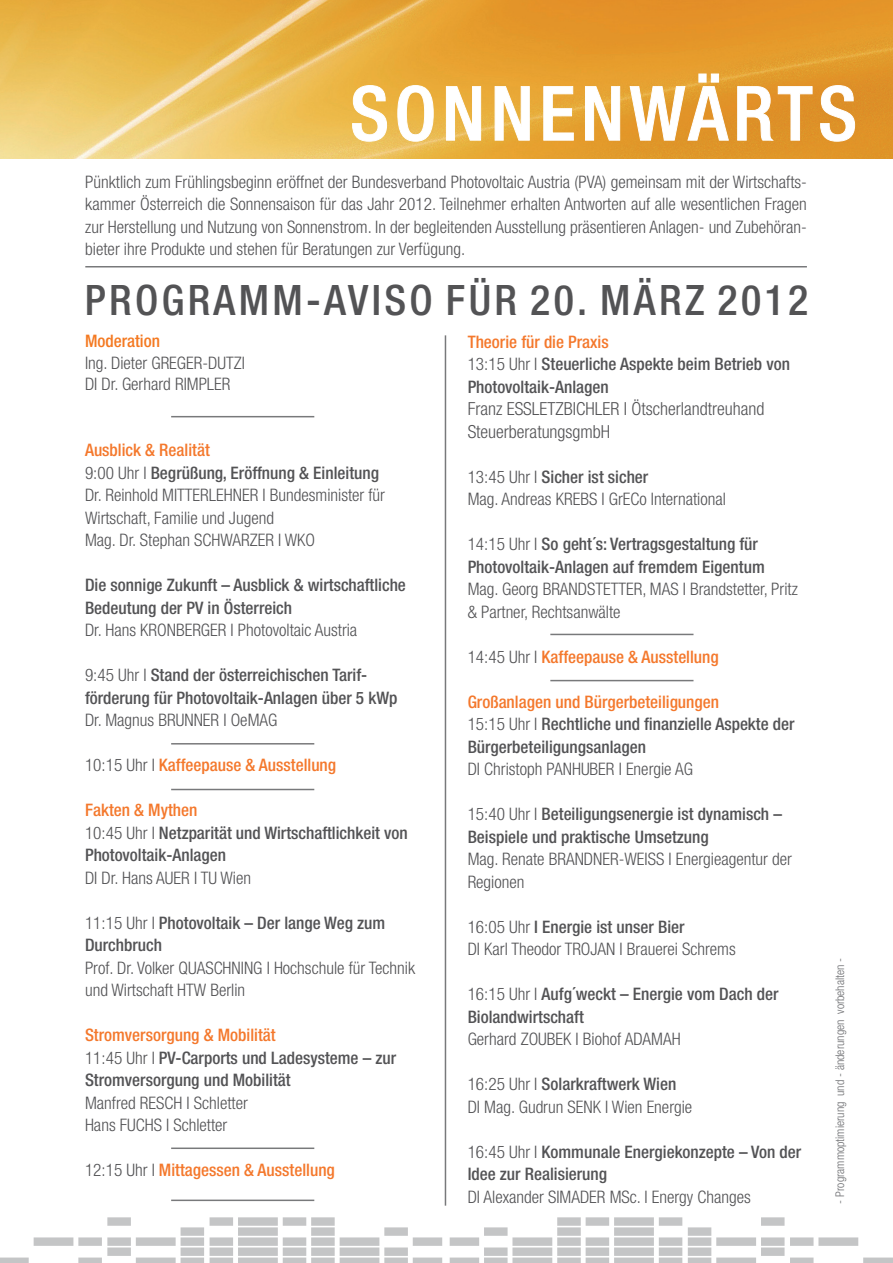
<style>
.page{position:relative;width:893px;height:1263px;background:#fff}
.page>*{position:absolute;margin:0;border:0;box-sizing:border-box;transform-origin:0 0}
.t1{font:500 condensed 75px "Helvetica Neue LT Std";color:#fff}
.t2{font:500 condensed 42px "Helvetica Neue LT Std";letter-spacing:.08em;color:#535355}
.t3{font:300 condensed 18px/22.5px "Helvetica Neue LT Std";color:#535355}
.t4{font:300 condensed 17.25px/22.5px "Helvetica Neue LT Std";color:#535355}
.t5{font:500 condensed 17.25px/22.5px "Helvetica Neue LT Std";color:#535355}
.t6{font:500 condensed 17.25px "Helvetica Neue LT Std";color:#f4782c}
.t7{font:500 condensed 17.25px "Helvetica Neue LT Std";color:#f47921}
.t8{font:300 condensed 12px "Helvetica Neue LT Std";color:#6c6d70}
.s1{font-weight:500;color:#f4782c}
.s2{font-weight:500}
.s3{font-weight:300}
.s4{font-weight:300;color:#535355}
.s5{color:#f4782c}
</style>
<div class="page">
<hr style="left:85px;top:266px;width:722px;height:1px;background:#57585a">
<svg style="left:0;top:1217px;width:442px;height:46px"></svg>
<svg style="left:450px;top:1217px;width:443px;height:46px"></svg>
<hr style="left:171px;top:743px;width:143px;height:1px;background:#57585a">
<hr style="left:445px;top:335px;width:1px;height:871px;background:#57585a">
<hr style="left:171px;top:789px;width:143px;height:1px;background:#57585a">
<hr style="left:171px;top:416px;width:143px;height:1px;background:#57585a">
<img style="left:0;top:0;width:893px;height:158px">
<hr style="left:171px;top:1147px;width:143px;height:2px;background:#57585a">
<hr style="left:550px;top:634px;width:143px;height:1px;background:#57585a">
<hr style="left:550px;top:680px;width:143px;height:1px;background:#57585a">
<svg style="left:352px;top:85px;width:35px;height:57px;background:#eec05f"></svg>
<svg style="left:397px;top:85px;width:37px;height:57px;background:#edbd5b"></svg>
<svg style="left:446px;top:86px;width:35px;height:55px;background:#edbd5f"></svg>
<svg style="left:494px;top:86px;width:36px;height:55px;background:#ebb95a"></svg>
<svg style="left:543px;top:86px;width:31px;height:55px;background:#e9b252"></svg>
<svg style="left:585px;top:86px;width:35px;height:55px;background:#e8af51"></svg>
<svg style="left:629px;top:73px;width:100px;height:68px;background:#e5a442"></svg>
<svg style="left:737px;top:86px;width:76px;height:55px;background:#e29c3f"></svg>
<svg style="left:820px;top:85px;width:35px;height:57px;background:#e19e43"></svg>
<hr style="left:171px;top:1199px;width:143px;height:2px;background:#57585a">
<h1 class="t1" style="left:350px;top:69px;width:46px">SONNEN</h1>
<h1 class="t1" style="left:630px;top:69px;width:144px">WÄRTS</h1>
<p class="t4" style="left:85px;top:170px;width:723px;text-align:justify">Pünktlich zum Frühlingsbeginn eröffnet der Bundesverband Photovoltaic Austria (PVA) gemeinsam mit der Wirtschafts&shy;kammer Österreich die Sonnensaison für das Jahr 2012. Teilnehmer erhalten Antworten auf alle wesentlichen Fragen zur Herstellung und Nutzung von Sonnenstrom. In der begleitenden Ausstellung präsentieren Anlagen- und Zubehöran&shy;bieter ihre Produkte und stehen für Beratungen zur Verfügung.</p>
<h2 class="t2" style="left:85px;top:275px;width:51px">PROGRA</h2>
<h2 class="t2" style="left:239px;top:275px;width:108px">MM-AVISO</h2>
<h2 class="t2" style="left:446px;top:275px;width:364px">FÜR 20. MÄRZ 2012</h2>
<p class="t7" style="left:85px;top:330px;width:76px">Moderation</p>
<p class="t4" style="left:85px;top:352px;width:161px;line-height:21px">Ing. Dieter GREGER-DUTZI<br>DI Dr. Gerhard RIMPLER</p>
<p class="t4" style="left:85px;top:439px;width:302px"><span class="s1">Ausblick &amp; Realität<br></span>9:00 Uhr I <span class="s2">Begrüßung, Eröffnung &amp; Einleitung </span>Dr. Reinhold MITTERLEHNER I Bundesminister für Wirtschaft, Familie und Jugend<br>Mag. Dr. Stephan SCHWARZER I WKO</p>
<p class="t5" style="left:85px;top:573px;width:322px">Die sonnige Zukunft – Ausblick &amp; wirtschaftliche<br>Bedeutung der PV in Österreich</p>
<p class="t4" style="left:85px;top:619px;width:274px">Dr. Hans KRONBERGER I Photovoltaic Austria</p>
<p class="t5" style="left:85px;top:663px;width:314px"><span class="s3">9:45 Uhr I</span> Stand der österreichischen Tarif&shy;förderung für Photovoltaik-Anlagen über 5 kWp</p>
<p class="t4" style="left:85px;top:709px;width:194px">Dr. Magnus BRUNNER I OeMAG</p>
<p class="t6" style="left:85px;top:755px;width:253px"><span class="s4">10:15 Uhr I</span> Kaffeepause &amp; Ausstellung</p>
<p class="t5" style="left:85px;top:798px;width:324px"><span class="s5">Fakten &amp; Mythen<br></span><span class="s3">10:45 Uhr I</span> Netzparität und Wirtschaftlichkeit von<br>Photovoltaik-Anlagen</p>
<p class="t4" style="left:85px;top:866px;width:168px">DI Dr. Hans AUER I TU Wien</p>
<p class="t5" style="left:85px;top:911px;width:302px"><span class="s3">11:15 Uhr I</span> Photovoltaik – Der lange Weg zum<br>Durchbruch</p>
<p class="t4" style="left:85px;top:956px;width:332px">Prof. Dr. Volker QUASCHNING I Hochschule für Technik und Wirtschaft HTW Berlin</p>
<p class="t5" style="left:85px;top:1023px;width:313px"><span class="s5">Stromversorgung &amp; Mobilität<br></span><span class="s3">11:45 Uhr I</span> PV-Carports und Ladesysteme – zur<br>Stromversorgung und Mobilität</p>
<p class="t4" style="left:85px;top:1091px;width:164px">Manfred RESCH I Schletter<br>Hans FUCHS I Schletter</p>
<p class="t6" style="left:85px;top:1160px;width:251px"><span class="s4">12:15 Uhr I</span> Mittagessen &amp; Ausstellung</p>
<p class="t5" style="left:468px;top:330px;width:324px"><span class="s5">Theorie für die Praxis<br></span><span class="s3">13:15 Uhr I</span> Steuerliche Aspekte beim Betrieb von<br>Photovoltaik-Anlagen</p>
<p class="t3" style="left:468px;top:397px;width:298px">Franz ESSLETZBICHLER I Ötscherlandtreuhand<br>SteuerberatungsgmbH</p>
<p class="t4" style="left:468px;top:465px;width:260px">13:45 Uhr I <span class="s2">Sicher ist sicher<br></span>Mag. Andreas KREBS I GrECo International</p>
<p class="t5" style="left:468px;top:533px;width:299px"><span class="s3">14:15 Uhr I</span> So geht´s: Vertragsgestaltung für<br>Photovoltaik-Anlagen auf fremdem Eigentum</p>
<p class="t4" style="left:468px;top:578px;width:332px">Mag. Georg BRANDSTETTER, MAS I Brandstetter, Pritz &amp; Partner, Rechtsanwälte</p>
<p class="t6" style="left:468px;top:646px;width:253px"><span class="s4">14:45 Uhr I</span> Kaffeepause &amp; Ausstellung</p>
<p class="t5" style="left:468px;top:690px;width:328px"><span class="s5">Großanlagen und Bürgerbeteiligungen<br></span><span class="s3">15:15 Uhr I</span> Rechtliche und finanzielle Aspekte der<br>Bürgerbeteiligungsanlagen</p>
<p class="t4" style="left:468px;top:758px;width:227px">DI Christoph PANHUBER I Energie AG</p>
<p class="t5" style="left:468px;top:803px;width:316px"><span class="s3">15:40 Uhr I</span> Beteiligungsenergie ist dynamisch –<br>Beispiele und praktische Umsetzung</p>
<p class="t4" style="left:468px;top:848px;width:326px">Mag. Renate BRANDNER-WEISS I Energieagentur der<br>Regionen</p>
<p class="t4" style="left:468px;top:915px;width:270px">16:05 Uhr <span class="s2">I Energie ist unser Bier<br></span>DI Karl Theodor TROJAN I Brauerei Schrems</p>
<p class="t5" style="left:468px;top:983px;width:312px"><span class="s3">16:15 Uhr I</span> Aufg´weckt – Energie vom Dach der<br>Biolandwirtschaft</p>
<p class="t4" style="left:468px;top:1028px;width:214px">Gerhard ZOUBEK I Biohof ADAMAH</p>
<p class="t4" style="left:468px;top:1073px;width:226px">16:25 Uhr I <span class="s2">Solarkraftwerk Wien<br></span>DI Mag. Gudrun SENK I Wien Energie</p>
<p class="t5" style="left:468px;top:1140px;width:335px"><span class="s3">16:45 Uhr I</span> Kommunale Energiekonzepte – Von der<br>Idee zur Realisierung</p>
<p class="t4" style="left:468px;top:1185px;width:285px">DI Alexander SIMADER MSc. I Energy Changes</p>
<p class="t8" style="left:833px;top:1203px;width:247px;rotate:-90deg">- Programmoptimierung und - änderungen vorbehalten -</p>
</div>
